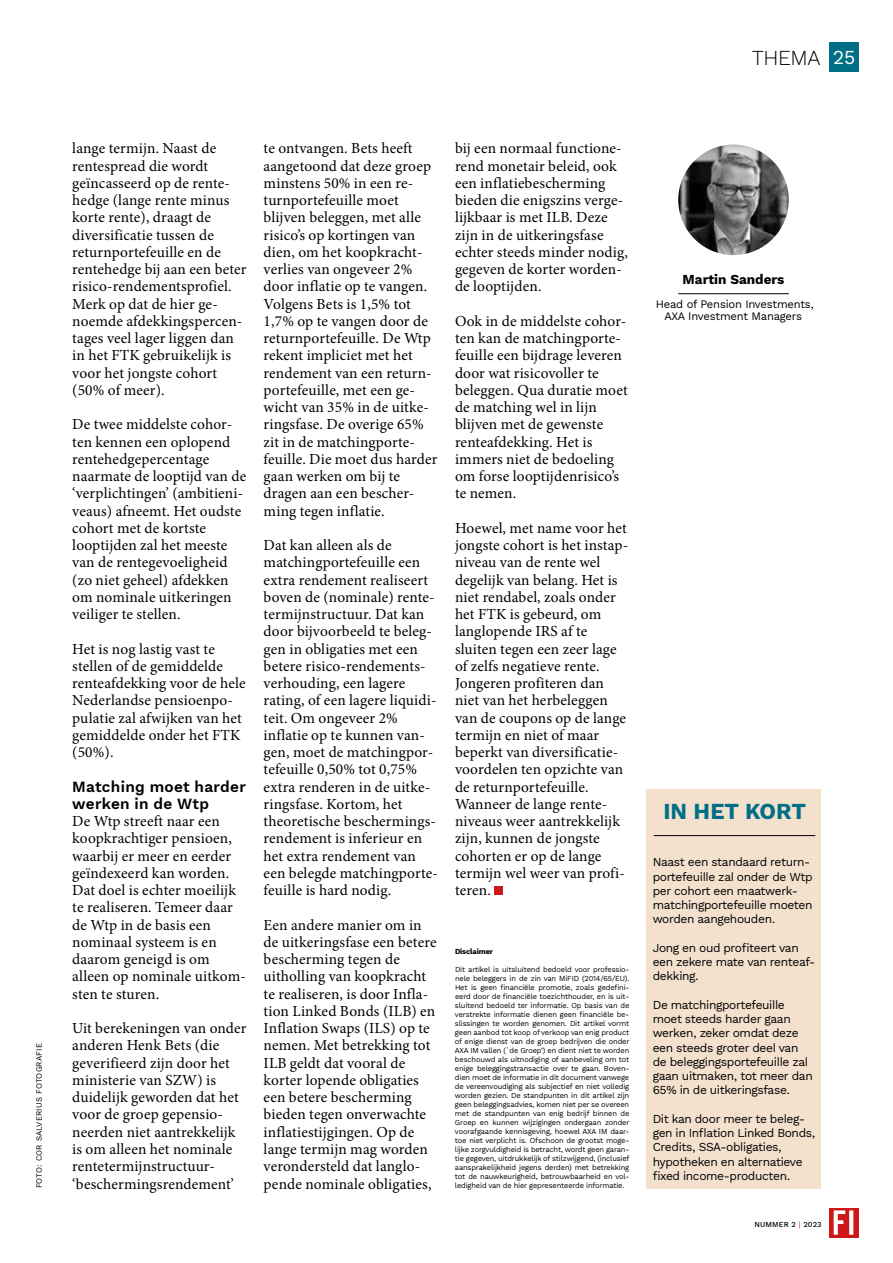
<style>
.page{position:relative;width:893px;height:1263px;background:#fff}
.page>*{position:absolute;margin:0;border:0;box-sizing:border-box;transform-origin:0 0}
.t1{font:700 22.5px "Work Sans";color:#006f86}
.t2{font:300 21px "Work Sans";letter-spacing:-.015em;color:#000}
.t3{font:15.3px/17.2px "Minion Pro";letter-spacing:.01em;color:#000}
.t4{font:600 15.3px/17.2px "Work Sans";letter-spacing:.02em;color:#000}
.t5{font:700 13.5px "Work Sans";color:#000}
.t6{font:12px/14.2px "Work Sans";letter-spacing:-.03em;color:#000}
.t7{font:11.25px/12px "Work Sans";letter-spacing:-.02em;color:#000;text-align:center}
.t8{font:7.95px "Work Sans";letter-spacing:.02em;color:#000}
.t9{font:7.5px/9px "Work Sans";letter-spacing:-.02em;color:#000;text-align:justify}
.t10{font:500 7.5px "Work Sans";letter-spacing:.02em;color:#000}
.t11{font:700 7.5px "Work Sans";letter-spacing:-.02em;color:#000}
.s1{font-weight:400;font-size:19.5px;color:#fff}
.s2{font-weight:400;color:#cd1719}
</style>
<div class="page">
<svg style="left:829px;top:1208px;width:30px;height:29px"></svg>
<svg style="left:834px;top:1210px;width:19px;height:25px"></svg>
<img style="left:678px;top:145px;width:111px;height:110px;border-radius:55px">
<hr style="left:678px;top:293px;width:111px;height:1px;background:#000">
<div style="left:494px;top:887px;width:8px;height:8px;background:#cd1719"></div>
<div style="left:829px;top:43px;width:30px;height:29px;background:#006f86"></div>
<div style="left:646px;top:789px;width:175px;height:399px;background:#f3e1ce"></div>
<hr style="left:654px;top:835px;width:161px;height:1px;background:#000">
<h2 class="t2" style="left:752px;top:42px;width:105px">THEMA <span class="s1">25</span></h2>
<p class="t8" style="left:33px;top:1188px;width:147px;rotate:-90deg">FOTO: COR SALVERIUS FOTOGRAFIE</p>
<p class="t3" style="left:72px;top:140px;width:176px">lange termijn. Naast de rentespread die wordt geïncasseerd op de rente&shy;hedge (lange rente minus korte rente), draagt de diversificatie tussen de returnportefeuille en de rentehedge bij aan een beter risico-rendementsprofiel.<br>Merk op dat de hier ge&shy;noemde afdekkingspercen&shy;tages veel lager liggen dan in het FTK gebruikelijk is voor het jongste cohort (50% of meer).</p>
<p class="t3" style="left:72px;top:416px;width:175px">De twee middelste cohor&shy;ten kennen een oplopend rentehedgepercentage naarmate de looptijd van de ‘verplichtingen’ (ambitieni&shy;veaus) afneemt. Het oudste cohort met de kortste looptijden zal het meeste van de rentegevoeligheid (zo niet geheel) afdekken om nominale uitkeringen veiliger te stellen.</p>
<p class="t3" style="left:72px;top:640px;width:175px">Het is nog lastig vast te stellen of de gemiddelde renteafdekking voor de hele<br>Nederlandse pensioenpo&shy;pulatie zal afwijken van het gemiddelde onder het FTK (50%).</p>
<p class="t4" style="left:72px;top:777px;width:175px">Matching moet harder werken in de Wtp</p>
<p class="t3" style="left:72px;top:813px;width:175px">De Wtp streeft naar een koopkrachtiger pensioen, waarbij er meer en eerder geïndexeerd kan worden.<br>Dat doel is echter moeilijk te realiseren. Temeer daar de Wtp in de basis een nominaal systeem is en daarom geneigd is om alleen op nominale uitkom&shy;sten te sturen.</p>
<p class="t3" style="left:72px;top:1020px;width:176px">Uit berekeningen van onder anderen Henk Bets (die geverifieerd zijn door het ministerie van SZW) is duidelijk geworden dat het voor de groep gepensio&shy;neerden niet aantrekkelijk is om alleen het nominale rentetermijnstructuur-</p>
<p class="t3" style="left:72px;top:1175px;width:163px">‘beschermingsrendement’</p>
<p class="t3" style="left:264px;top:140px;width:175px">te ontvangen. Bets heeft aangetoond dat deze groep minstens 50% in een re&shy;turnportefeuille moet blijven beleggen, met alle risico’s op kortingen van dien, om het koopkracht&shy;verlies van ongeveer 2% door inflatie op te vangen.<br>Volgens Bets is 1,5% tot<br>1,7% op te vangen door de returnportefeuille. De Wtp rekent impliciet met het rendement van een return&shy;portefeuille, met een ge&shy;wicht van 35% in de uitke&shy;ringsfase. De overige 65% zit in de matchingporte&shy;feuille. Die moet dus harder gaan werken om bij te dragen aan een bescher&shy;ming tegen inflatie.</p>
<p class="t3" style="left:264px;top:537px;width:176px">Dat kan alleen als de matchingportefeuille een extra rendement realiseert boven de (nominale) rente&shy;termijnstructuur. Dat kan door bijvoorbeeld te beleg&shy;gen in obligaties met een betere risico-rendements&shy;verhouding, een lagere rating, of een lagere liquidi&shy;teit. Om ongeveer 2% inflatie op te kunnen van&shy;gen, moet de matchingpor&shy;tefeuille 0,50% tot 0,75% extra renderen in de uitke&shy;ringsfase. Kortom, het theoretische beschermings&shy;rendement is inferieur en het extra rendement van een belegde matchingporte&shy;feuille is hard nodig.</p>
<p class="t3" style="left:264px;top:916px;width:174px">Een andere manier om in de uitkeringsfase een betere bescherming tegen de uitholling van koopkracht te realiseren, is door Infla&shy;tion Linked Bonds (ILB) en<br>Inflation Swaps (ILS) op te nemen. Met betrekking tot<br>ILB geldt dat vooral de korter lopende obligaties een betere bescherming bieden tegen onverwachte inflatiestijgingen. Op de lange termijn mag worden verondersteld dat langlo&shy;pende nominale obligaties,</p>
<p class="t3" style="left:455px;top:140px;width:175px">bij een normaal functione&shy;rend monetair beleid, ook een inflatiebescherming bieden die enigszins verge&shy;lijkbaar is met ILB. Deze zijn in de uitkeringsfase echter steeds minder nodig, gegeven de korter worden&shy;de looptijden.</p>
<p class="t3" style="left:455px;top:312px;width:174px">Ook in de middelste cohor&shy;ten kan de matchingporte&shy;feuille een bijdrage leveren door wat risicovoller te beleggen. Qua duratie moet de matching wel in lijn blijven met de gewenste renteafdekking. Het is immers niet de bedoeling om forse looptijdenrisico’s te nemen.</p>
<p class="t3" style="left:455px;top:519px;width:175px">Hoewel, met name voor het jongste cohort is het instap&shy;niveau van de rente wel degelijk van belang. Het is niet rendabel, zoals onder het FTK is gebeurd, om langlopende IRS af te sluiten tegen een zeer lage of zelfs negatieve rente.<br>Jongeren profiteren dan niet van het herbeleggen van de coupons op de lange termijn en niet of maar beperkt van diversificatie&shy;voordelen ten opzichte van de returnportefeuille.<br>Wanneer de lange rente&shy;niveaus weer aantrekkelijk zijn, kunnen de jongste cohorten er op de lange termijn wel weer van profi&shy;teren.</p>
<p class="t11" style="left:455px;top:946px;width:40px">Disclaimer</p>
<p class="t9" style="left:455px;top:965px;width:176px">Dit artikel is uitsluitend bedoeld voor professio&shy;nele beleggers in de zin van MiFID (2014/65/EU).<br>Het is geen financiële promotie, zoals gedefini&shy;eerd door de financiële toezichthouder, en is uit&shy;sluitend bedoeld ter informatie. Op basis van de verstrekte informatie dienen geen financiële be&shy;slissingen te worden genomen. Dit artikel vormt geen aanbod tot koop of verkoop van enig product of enige dienst van de groep bedrijven die onder AXA IM vallen (`de Groep’) en dient niet te worden beschouwd als uitnodiging of aanbeveling om tot enige beleggingstransactie over te gaan. Boven&shy;dien moet de informatie in dit document vanwege de vereenvoudiging als subjectief en niet volledig worden gezien. De standpunten in dit artikel zijn geen beleggingsadvies, komen niet per se overeen met de standpunten van enig bedrijf binnen de Groep en kunnen wijzigingen ondergaan zonder voorafgaande kennisgeving, hoewel AXA IM daar&shy;toe niet verplicht is. Ofschoon de grootst moge&shy;lijke zorgvuldigheid is betracht, wordt geen garan&shy;tie gegeven, uitdrukkelijk of stilzwijgend, (inclusief aansprakelijkheid jegens derden) met betrekking tot de nauwkeurigheid, betrouwbaarheid en vol&shy;ledigheid van de hier gepresenteerde informatie.</p>
<p class="t5" style="left:683px;top:269px;width:103px">Martin Sanders</p>
<p class="t7" style="left:656px;top:298px;width:159px">Head of Pension Investments,<br>AXA Investment Managers</p>
<h1 class="t1" style="left:663px;top:794px;width:144px">IN HET KORT</h1>
<p class="t6" style="left:653px;top:855px;width:161px">Naast een standaard return&shy;portefeuille zal onder de Wtp per cohort een maatwerk&shy;matchingportefeuille moeten worden aangehouden.</p>
<p class="t6" style="left:653px;top:940px;width:164px">Jong en oud profiteert van een zekere mate van renteaf&shy;dekking.</p>
<p class="t6" style="left:653px;top:997px;width:162px">De matchingportefeuille moet steeds harder gaan werken, zeker omdat deze een steeds groter deel van de beleggingsportefeuille zal gaan uitmaken, tot meer dan<br>65% in de uitkeringsfase.</p>
<p class="t6" style="left:653px;top:1111px;width:164px">Dit kan door meer te beleg&shy;gen in Inflation Linked Bonds,<br>Credits, SSA-obligaties, hypotheken en alternatieve fixed income-producten.</p>
<p class="t10" style="left:754px;top:1219px;width:69px">NUMMER 2 <span class="s2">|</span> 2023</p>
</div>
